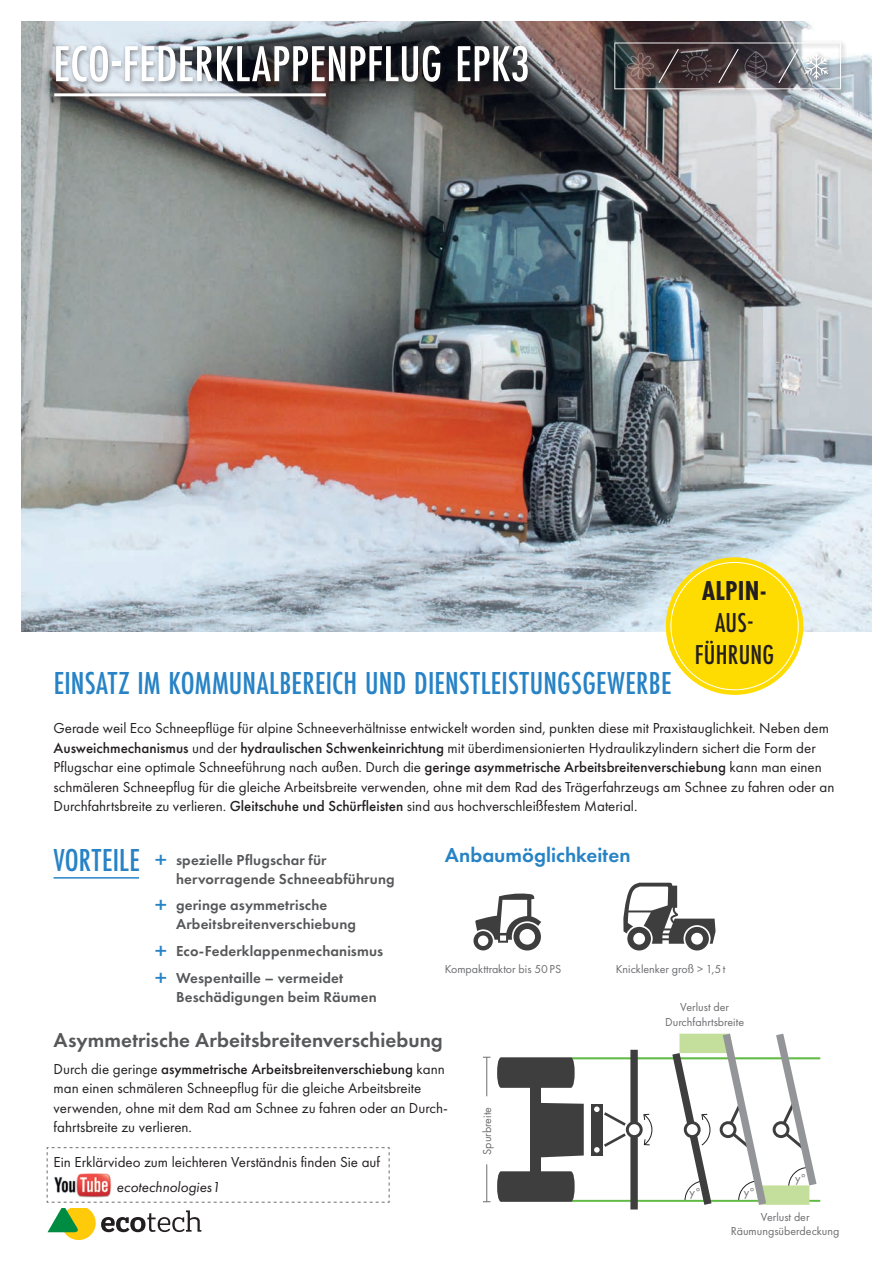
<style>
.page{position:relative;width:893px;height:1263px;background:#fff}
.page>*{position:absolute;margin:0;border:0;box-sizing:border-box;transform-origin:0 0}
.t1{font:500 52.5px "Futura PT Cond";letter-spacing:.005em;color:#fff}
.t2{font:500 33px "Futura PT Cond";letter-spacing:.005em;color:#2783c5}
.t3{font:500 28.35px/32px "Futura PT Cond";letter-spacing:.01em;color:#231f20;text-align:center}
.t4{font:700 28.35px "Futura PT Cond";letter-spacing:.01em;color:#231f20}
.t5{font:600 21px "Futura PT";color:#57585a}
.t6{font:600 21px "Futura PT";color:#2783c5}
.t7{font:15px/19.5px "Futura PT";color:#231f20}
.t8{font:600 15px/19px "Futura PT";letter-spacing:.01em;color:#57585a}
.t9{font:italic 15px "Futura PT";color:#231f20}
.t10{font:12px/14.4px "Futura PT";color:#6c6d70;text-align:center}
.s1{font-weight:500}
.s2{font-family:"Futura PT Cond";font-weight:500;font-size:33px;color:#2783c5}
.s3{font-family:"Futura PT Cond";font-weight:500;font-size:24.45px;color:#2783c5}
</style>
<div class="page">
<img style="left:21px;top:21px;width:851px;height:610px">
<div style="left:51px;top:90px;width:281px;height:12px;background:#231f20;opacity:.75"></div>
<hr style="left:54px;top:93px;width:272px;height:3px;background:#fff">
<div style="left:53px;top:43px;width:481px;height:45px;background:#231f20;opacity:.5"></div>
<div style="left:611px;top:39px;width:236px;height:56px;background:#231f20;opacity:.5"></div>
<svg style="left:614px;top:43px;width:227px;height:46px;background:#696366"></svg>
<div style="left:62px;top:1206px;width:34px;height:34px;background:#feca0a;border-radius:50%"></div>
<div style="left:666px;top:557px;width:137px;height:138px;background:#ffdc01;border-radius:50%"></div>
<hr style="left:54px;top:877px;width:85px;height:1px;background:#2783c5">
<svg style="left:473px;top:893px;width:68px;height:57px"></svg>
<svg style="left:623px;top:883px;width:92px;height:67px"></svg>
<hr style="left:571px;top:1200px;width:249px;height:2px;background:#60bb46">
<hr style="left:571px;top:1057px;width:249px;height:2px;background:#60bb46">
<div style="left:541px;top:1103px;width:43px;height:54px;background:#3e3e3f"></div>
<div style="left:531px;top:1071px;width:10px;height:117px;background:#3e3e3f"></div>
<svg style="left:497px;top:1057px;width:78px;height:31px;background:#454546"></svg>
<svg style="left:497px;top:1171px;width:78px;height:31px;background:#454546"></svg>
<div style="left:630px;top:1050px;width:8px;height:159px;background:#3e3e3f"></div>
<div style="left:627px;top:1123px;width:14px;height:13px;background:#fff;border-radius:50%"></div>
<div style="left:626px;top:1121px;width:17px;height:17px;border:3px solid #3e3e3f;border-radius:50%"></div>
<svg style="left:591px;top:1104px;width:38px;height:51px"></svg>
<hr style="left:486px;top:1057px;width:1px;height:39px;background:#6c6d70">
<hr style="left:486px;top:1164px;width:1px;height:38px;background:#6c6d70">
<svg style="left:643px;top:1113px;width:10px;height:33px"></svg>
<svg style="left:667px;top:1033px;width:154px;height:172px"></svg>
<div style="left:721px;top:1123px;width:14px;height:13px;background:#fff;border-radius:50%"></div>
<div style="left:720px;top:1121px;width:16px;height:17px;border:3px solid #3e3e3f;border-radius:50%"></div>
<svg style="left:46px;top:1147px;width:344px;height:85px"></svg>
<h1 class="t1" style="left:53px;top:33px;width:478px">ECO-FEDERKLAPPENPFLUG EPK3</h1>
<h3 class="t4" style="left:702px;top:574px;width:67px">ALPIN-</h3>
<h3 class="t3" style="left:695px;top:607px;width:81px">AUS-<br>FÜHRUNG</h3>
<h2 class="t2" style="left:54px;top:664px;width:619px">EINSATZ IM KOMMUNALBEREICH UND DIENSTLEISTUNGSGEWERBE</h2>
<p class="t7" style="left:54px;top:719px;width:782px">Gerade weil Eco Schneepflüge für alpine Schneeverhältnisse entwickelt worden sind, punkten diese mit Praxistauglichkeit. Neben dem <span class="s1">Ausweichmechanismus</span> und der <span class="s1">hydraulischen Schwenkeinrichtung</span> mit überdimensionierten Hydraulikzylindern sichert die Form der Pflugschar eine optimale Schneeführung nach außen. Durch die <span class="s1">geringe asymmetrische Arbeitsbreitenverschiebung</span> kann man einen schmäleren Schneepflug für die gleiche Arbeitsbreite verwenden, ohne mit dem Rad des Trägerfahrzeugs am Schnee zu fahren oder an Durchfahrtsbreite zu verlieren. <span class="s1">Gleitschuhe und Schürfleisten</span> sind aus hochverschleißfestem Material.</p>
<p class="t8" style="left:176px;top:850px;width:220px;text-indent:-122px"><span class="s2">VORTEILE</span> <span class="s3">+</span> spezielle Pflugschar für hervorragende Schneeabführung</p>
<p class="t8" style="left:176px;top:896px;width:181px;text-indent:-21px"><span class="s3">+</span> geringe asymmetrische<br>Arbeitsbreitenverschiebung</p>
<p class="t8" style="left:155px;top:937px;width:230px;line-height:26.5px"><span class="s3">+</span> Eco-Federklappenmechanismus <span class="s3">+</span> Wespentaille – vermeidet</p>
<p class="t8" style="left:176px;top:987px;width:202px">Beschädigungen beim Räumen</p>
<h3 class="t6" style="left:445px;top:841px;width:187px">Anbaumöglichkeiten</h3>
<p class="t10" style="left:445px;top:961px;width:118px">Kompakttraktor bis 50PS</p>
<p class="t10" style="left:616px;top:962px;width:111px">Knicklenker groß &gt; 1,5t</p>
<p class="t10" style="left:665px;top:1000px;width:80px">Verlust der<br>Durchfahrtsbreite</p>
<h3 class="t5" style="left:54px;top:1027px;width:391px">Asymmetrische Arbeitsbreitenverschiebung</h3>
<p class="t7" style="left:54px;top:1059px;width:396px">Durch die geringe <span class="s1">asymmetrische Arbeitsbreitenverschiebung</span> kann man einen schmäleren Schneepflug für die gleiche Arbeitsbreite verwenden, ohne mit dem Rad am Schnee zu fahren oder an Durch&shy;fahrtsbreite zu verlieren.</p>
<p class="t7" style="left:54px;top:1152px;width:328px">Ein Erklärvideo zum leichteren Verständnis finden Sie auf</p>
<p class="t9" style="left:116px;top:1178px;width:105px">ecotechnologies1</p>
<p class="t10" style="left:480px;top:1155px;width:49px;rotate:-90deg">Spurbreite</p>
<p class="t10" style="left:690px;top:1184px;width:13px">y°</p>
<p class="t10" style="left:744px;top:1184px;width:13px">y°</p>
<p class="t10" style="left:795px;top:1170px;width:13px">y°</p>
<p class="t10" style="left:731px;top:1210px;width:110px">Verlust der<br>Räumungsüberdeckung</p>
</div>
